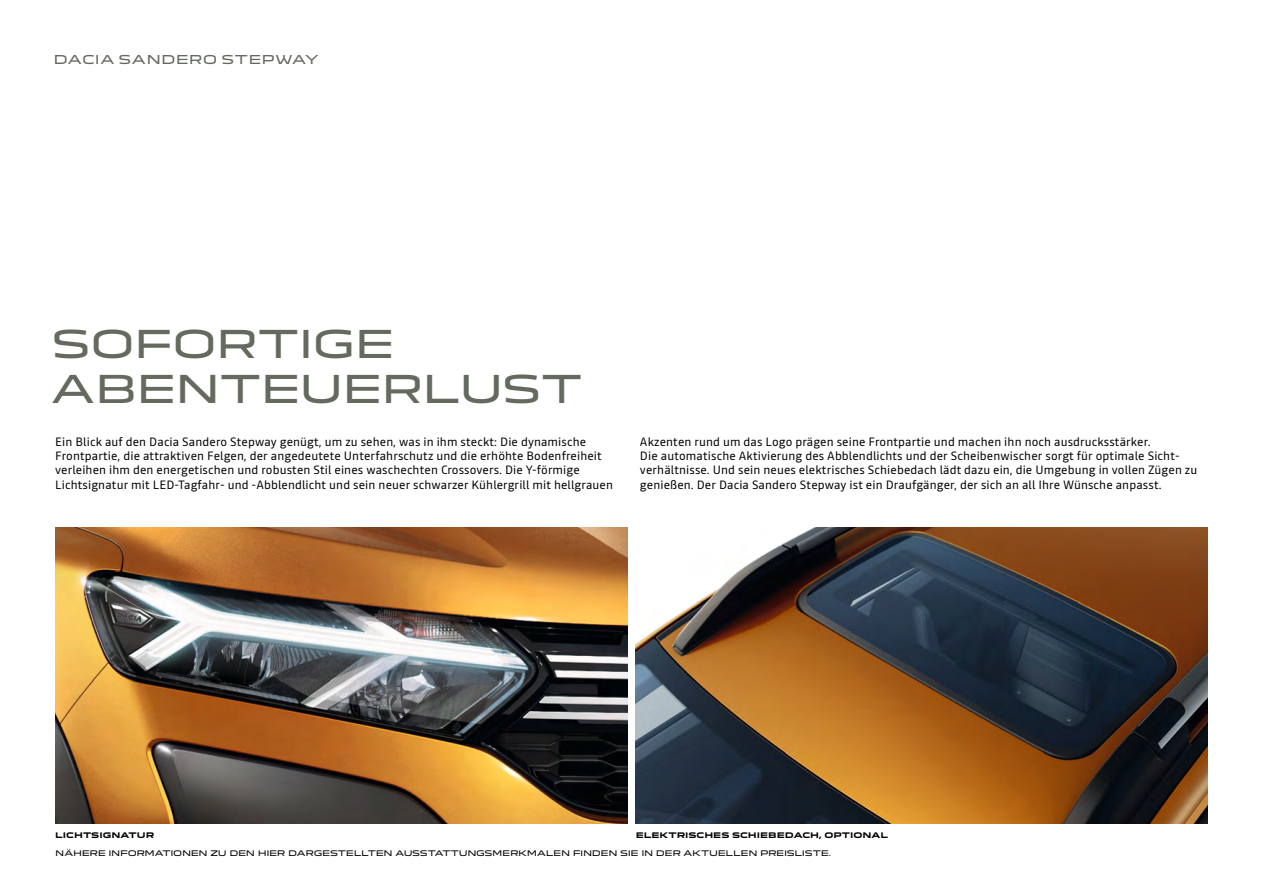
<style>
.page{position:relative;width:1263px;height:893px;background:#fff}
.page>*{position:absolute;margin:0;border:0;box-sizing:border-box;transform-origin:0 0}
.t1{font:37.5px/45px "Dacia Block Extended";letter-spacing:-.035em;color:#656a5f}
.t2{font:12px/14.4px "Read";letter-spacing:.01em;color:#000}
.t3{font:12px "Dacia Block Extended";letter-spacing:.025em;color:#656a5f}
.t4{font:7.5px "Dacia Block Extended";letter-spacing:-.035em;color:#000}
.t5{font:700 7.5px "Dacia Block Extended";color:#000}
</style>
<div class="page">
<img style="left:636px;top:527px;width:572px;height:297px">
<img style="left:55px;top:528px;width:572px;height:296px">
<p class="t3" style="left:53px;top:50px;width:266px">DACIA SANDERO STEPWAY</p>
<h1 class="t1" style="left:51px;top:323px;width:533px">SOFORTIGE<br>ABENTEUERLUST</h1>
<p class="t2" style="left:55px;top:434px;width:559px">Ein Blick auf den Dacia Sandero Stepway genügt, um zu sehen, was in ihm steckt: Die dynamische Frontpartie, die attraktiven Felgen, der angedeutete Unterfahrschutz und die erhöhte Bodenfreiheit verleihen ihm den energetischen und robusten Stil eines waschechten Crossovers. Die Y-förmige Lichtsignatur mit LED-Tagfahr- und -Abblendlicht und sein neuer schwarzer Kühlergrill mit hellgrauen</p>
<p class="t2" style="left:640px;top:434px;width:559px">Akzenten rund um das Logo prägen seine Frontpartie und machen ihn noch ausdrucksstärker.<br>Die automatische Aktivierung des Abblendlichts und der Scheibenwischer sorgt für optimale Sicht&shy;verhältnisse. Und sein neues elektrisches Schiebedach lädt dazu ein, die Umgebung in vollen Zügen zu genießen. Der Dacia Sandero Stepway ist ein Draufgänger, der sich an all Ihre Wünsche anpasst.</p>
<p class="t5" style="left:55px;top:831px;width:100px">LICHTSIGNATUR</p>
<p class="t5" style="left:636px;top:831px;width:254px">ELEKTRISCHES SCHIEBEDACH, OPTIONAL</p>
<p class="t4" style="left:55px;top:847px;width:777px">NÄHERE INFORMATIONEN ZU DEN HIER DARGESTELLTEN AUSSTATTUNGSMERKMALEN FINDEN SIE IN DER AKTUELLEN PREISLISTE.</p>
</div>
